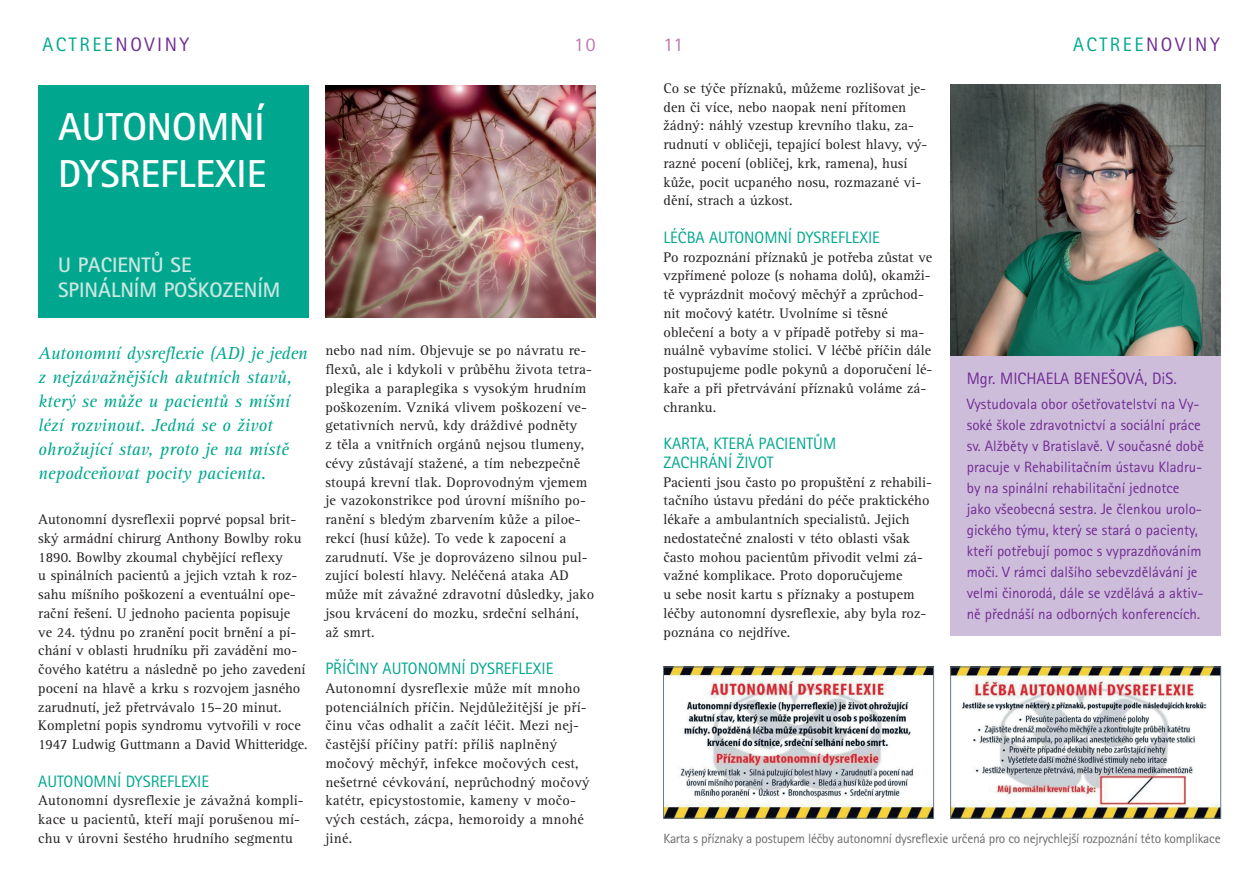
<style>
.page{position:relative;width:1259px;height:893px;background:#fff}
.page>*{position:absolute;margin:0;border:0;box-sizing:border-box;transform-origin:0 0}
.t1{font:700 39px/46.5px "Rotis Sans Serif Pro";color:#fff}
.t2{font:700 21px/25.5px "Rotis Sans Serif Pro";color:#cae7e2}
.t3{font:19.5px "Rotis Sans Serif Pro";letter-spacing:.13em;color:#00a78e}
.t4{font:19.5px "Rotis Sans Serif Pro";color:#c075b0}
.t5{font:italic 18px/24px "Rotis Serif Pro";color:#00a78e}
.t6{font:16.5px/18.8px "Rotis Sans Serif Pro";color:#00a78e}
.t7{font:16.5px "Rotis Sans Serif Pro";color:#702b91}
.t8{font:15px/21px "Rotis Sans Serif Pro";color:#702b91}
.t9{font:14.4px/18.8px "Rotis Serif Pro";color:#231f20}
.t10{font:13.5px "Rotis Sans Serif Pro";letter-spacing:-.02em;color:#6c6d70}
.s1{color:#702b91}
</style>
<div class="page">
<div style="left:38px;top:85px;width:270px;height:233px;background:#00a78e"></div>
<img style="left:325px;top:85px;width:270px;height:233px">
<img style="left:665px;top:669px;width:267px;height:147px">
<div style="left:663px;top:667px;width:271px;height:151px;border:1px solid #6b7a83"></div>
<img style="left:952px;top:669px;width:267px;height:147px">
<div style="left:950px;top:667px;width:271px;height:151px;border:1px solid #6b7a83"></div>
<div style="left:950px;top:355px;width:270px;height:281px;background:#cdbddb"></div>
<img style="left:950px;top:84px;width:270px;height:271px">
<h3 class="t3" style="left:43px;top:33px;width:148px">ACTREE<span class="s1">NOVINY</span></h3>
<h3 class="t4" style="left:574px;top:33px;width:23px">10</h3>
<h3 class="t4" style="left:663px;top:33px;width:21px">11</h3>
<h3 class="t3" style="left:1073px;top:33px;width:148px">ACTREE<span class="s1">NOVINY</span></h3>
<p class="t9" style="left:663px;top:79px;width:265px">Co se týče příznaků, můžeme rozlišovat je&shy;den či více, nebo naopak není přítomen žádný: náhlý vzestup krevního tlaku, za&shy;rudnutí v obličeji, tepající bolest hlavy, vý&shy;razné pocení (obličej, krk, ramena), husí kůže, pocit ucpaného nosu, rozmazané vi&shy;dění, strach a úzkost.</p>
<p class="t6" style="left:663px;top:228px;width:218px">LÉČBA AUTONOMNÍ DYSREFLEXIE</p>
<p class="t9" style="left:663px;top:248px;width:270px">Po rozpoznání příznaků je potřeba zůstat ve vzpřímené poloze (s nohama dolů), okamži&shy;tě vyprázdnit močový měchýř a zprůchod&shy;nit močový katétr. Uvolníme si těsné oblečení a boty a v případě potřeby si ma&shy;nuálně vybavíme stolici. V léčbě příčin dále postupujeme podle pokynů a doporučení lé&shy;kaře a při přetrvávání příznaků voláme zá&shy;chranku.</p>
<p class="t6" style="left:663px;top:434px;width:174px">KARTA, KTERÁ PACIENTŮM<br>ZACHRÁNÍ ŽIVOT</p>
<p class="t9" style="left:663px;top:473px;width:270px">Pacienti jsou často po propuštění z rehabili&shy;tačního ústavu předáni do péče praktického lékaře a ambulantních specialistů. Jejich nedostatečné znalosti v této oblasti však často mohou pacientům přivodit velmi zá&shy;važné komplikace. Proto doporučujeme<br>u sebe nosit kartu s příznaky a postupem léčby autonomní dysreflexie, aby byla roz&shy;poznána co nejdříve.</p>
<h1 class="t1" style="left:58px;top:104px;width:210px">AUTONOMNÍ<br>DYSREFLEXIE</h1>
<h2 class="t2" style="left:58px;top:252px;width:224px">U PACIENTŮ SE<br>SPINÁLNÍM POŠKOZENÍM</h2>
<p class="t9" style="left:325px;top:341px;width:270px">nebo nad ním. Objevuje se po návratu re&shy;flexů, ale i kdykoli v průběhu života tetra&shy;plegika a paraplegika s vysokým hrudním poškozením. Vzniká vlivem poškození ve&shy;getativních nervů, kdy dráždivé podněty<br>z těla a vnitřních orgánů nejsou tlumeny, cévy zůstávají stažené, a tím nebezpečně stoupá krevní tlak. Doprovodným vjemem je vazokonstrikce pod úrovní míšního po&shy;ranění s bledým zbarvením kůže a piloe&shy;rekcí (husí kůže). To vede k zapocení a zarudnutí. Vše je doprovázeno silnou pul&shy;zující bolestí hlavy. Neléčená ataka AD může mít závažné zdravotní důsledky, jako jsou krvácení do mozku, srdeční selhání, až smrt.</p>
<p class="t6" style="left:325px;top:659px;width:229px">PŘÍČINY AUTONOMNÍ DYSREFLEXIE</p>
<p class="t9" style="left:325px;top:679px;width:266px">Autonomní dysreflexie může mít mnoho potenciálních příčin. Nejdůležitější je pří&shy;činu včas odhalit a začít léčit. Mezi nej&shy;častější příčiny patří: příliš naplněný močový měchýř, infekce močových cest, nešetrné cévkování, neprůchodný močový katétr, epicystostomie, kameny v močo&shy;vých cestách, zácpa, hemoroidy a mnohé jiné.</p>
<p class="t5" style="left:38px;top:341px;width:271px">Autonomní dysreflexie (AD) je jeden z nejzávažnějších akutních stavů, který se může u pacientů s míšní lézí rozvinout. Jedná se o život ohrožující stav, proto je na místě nepodceňovat pocity pacienta.</p>
<p class="t7" style="left:966px;top:368px;width:211px">Mgr. MICHAELA BENEŠOVÁ, DiS.</p>
<p class="t8" style="left:966px;top:393px;width:239px">Vystudovala obor ošetřovatelství na Vy&shy;soké škole zdravotnictví a sociální práce sv. Alžběty v Bratislavě. V současné době pracuje v Rehabilitačním ústavu Kladru&shy;by na spinální rehabilitační jednotce jako všeobecná sestra. Je členkou urolo&shy;gického týmu, který se stará o pacienty, kteří potřebují pomoc s vyprazdňováním moči. V rámci dalšího sebevzdělávání je velmi činorodá, dále se vzdělává a aktiv&shy;ně přednáší na odborných konferencích.</p>
<p class="t9" style="left:38px;top:510px;width:271px">Autonomní dysreflexii poprvé popsal brit&shy;ský armádní chirurg Anthony Bowlby roku 1890. Bowlby zkoumal chybějící reflexy<br>u spinálních pacientů a jejich vztah k roz&shy;sahu míšního poškození a eventuální ope&shy;rační řešení. U jednoho pacienta popisuje ve 24. týdnu po zranění pocit brnění a pí&shy;chání v oblasti hrudníku při zavádění mo&shy;čového katétru a následně po jeho zavedení pocení na hlavě a krku s rozvojem jasného zarudnutí, jež přetrvávalo 15–20 minut.<br>Kompletní popis syndromu vytvořili v roce 1947 Ludwig Guttmann a David Whitteridge.</p>
<p class="t6" style="left:38px;top:772px;width:172px">AUTONOMNÍ DYSREFLEXIE</p>
<p class="t9" style="left:38px;top:791px;width:267px">Autonomní dysreflexie je závažná kompli&shy;kace u pacientů, kteří mají porušenou mí&shy;chu v úrovni šestého hrudního segmentu</p>
<p class="t10" style="left:663px;top:830px;width:559px">Karta s příznaky a postupem léčby autonomní dysreflexie určená pro co nejrychlejší rozpoznání této komplikace</p>
</div>
